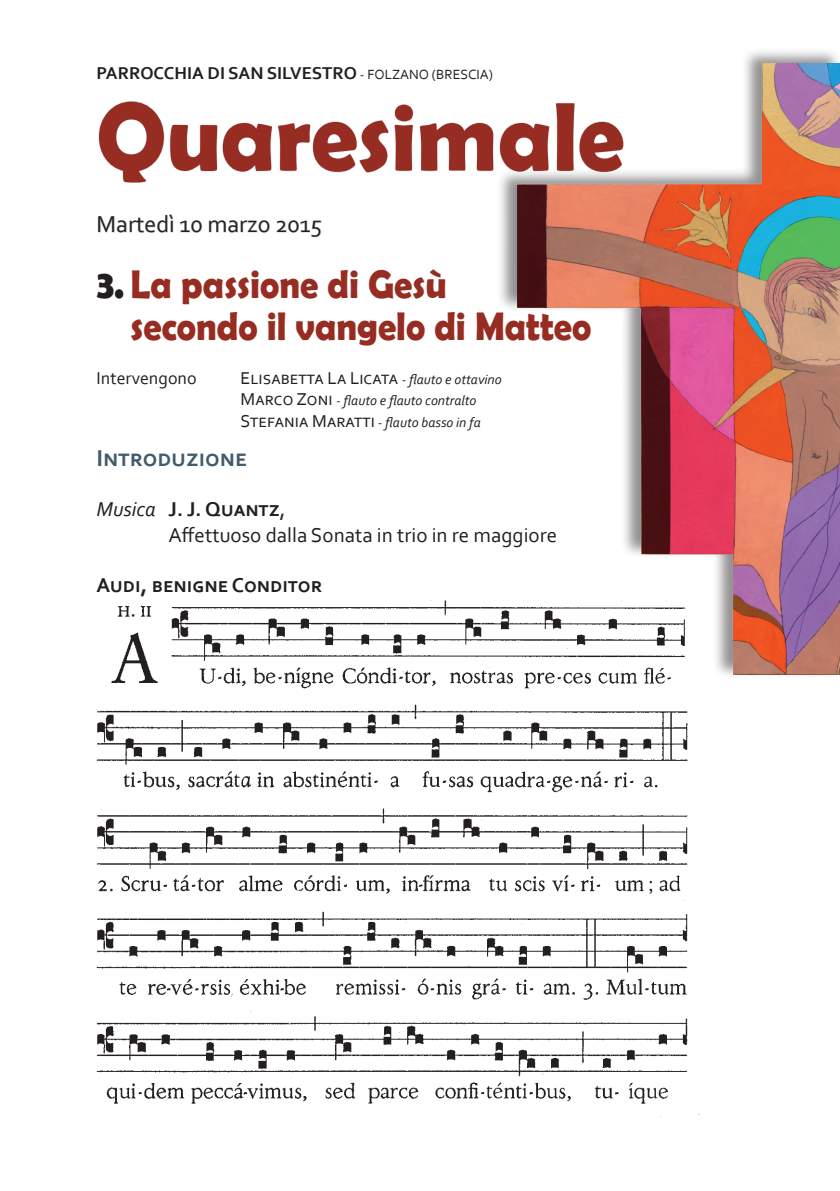
<style>
.page{position:relative;width:840px;height:1191px;background:#fff}
.page>*{position:absolute;margin:0;border:0;box-sizing:border-box;transform-origin:0 0}
.t1{font:700 98px "Berlin Sans FB Demi";color:#962c22;scale:.95 1}
.t2{font:700 40px/42px "Berlin Sans FB Demi";color:#962c22;scale:.91 1}
.t3{font:24px "Corbel";color:#231f20}
.t4{font:700 24px "Corbel";color:#405b6b}
.t5{font:21px/25.2px "Corbel";color:#231f20}
.t6{font:700 21px "Corbel";color:#231f20}
.t7{font:18px "Corbel";color:#231f20}
.t8{font:700 18px "Corbel";color:#231f20}
.t9{font:italic 14px/21.6px "Corbel";color:#231f20}
.s1{font-weight:400;font-size:14px}
.s2{color:#231f20}
.s3{font-style:italic;font-size:14px}
.s4{font-style:normal;font-size:18px}
.s5{font-style:italic}
.s6{font-weight:700}
</style>
<div class="page">
<img style="left:96px;top:600px;width:604px;height:517px">
<div style="left:496px;top:47px;width:343px;height:633px;background:#231f20;opacity:.5"></div>
<img style="left:517px;top:64px;width:322px;height:610px">
<svg style="left:98px;top:101px;width:526px;height:82px"></svg>
<svg style="left:98px;top:214px;width:104px;height:19px"></svg>
<svg style="left:209px;top:220px;width:61px;height:13px"></svg>
<svg style="left:277px;top:220px;width:45px;height:18px"></svg>
<p class="t8" style="left:96px;top:62px;width:398px">PARROCCHIA DI SAN SILVESTRO <span class="s1">- FOLZANO (BRESCIA)</span></p>
<h1 class="t1" style="left:96px;top:80px;width:557px">Quaresimale</h1>
<h3 class="t3" style="left:96px;top:209px;width:227px">Martedì 10 marzo 2015</h3>
<h2 class="t2" style="left:130px;top:263px;width:507px;text-indent:-34px"><span class="s2">3.</span> La passione di Gesù<br>secondo il vangelo di Matteo</h2>
<p class="t7" style="left:96px;top:366px;width:102px">Intervengono</p>
<p class="t7" style="left:240px;top:366px;width:262px">Elisabetta La Licata <span class="s3">- flauto e ottavino</span></p>
<p class="t9" style="left:240px;top:389px;width:241px"><span class="s4">Marco Zoni</span> - flauto e flauto contralto<br><span class="s4">Stefania Maratti</span> - flauto basso in fa</p>
<h3 class="t4" style="left:96px;top:443px;width:152px">Introduzione</h3>
<h3 class="t5" style="left:168px;top:496px;width:390px;text-indent:-72px"><span class="s5">Musica</span> <span class="s6">J. J. Quantz</span>,<br>Affettuoso dalla Sonata in trio in re maggiore</h3>
<h3 class="t6" style="left:96px;top:572px;width:227px">Audi, benigne Conditor</h3>
</div>
